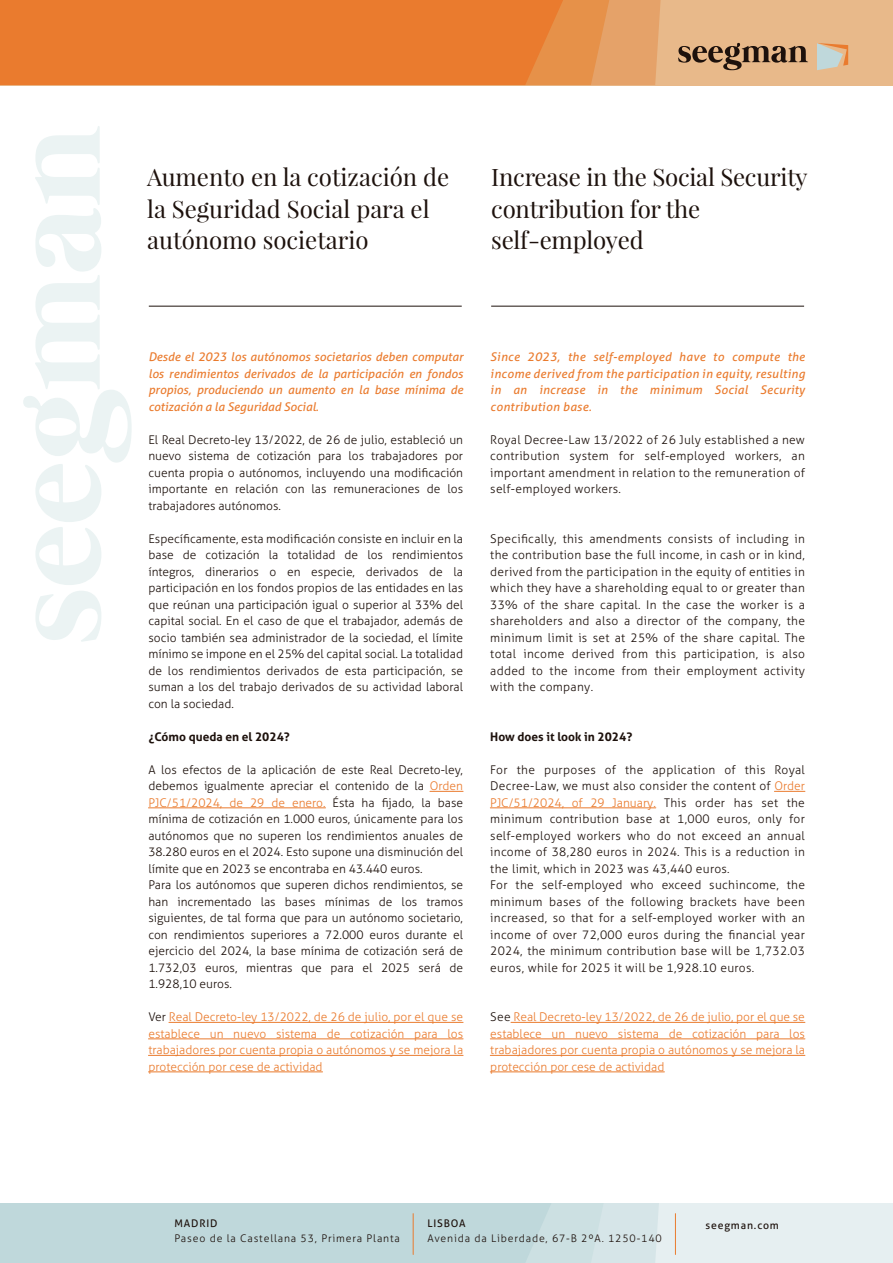
<style>
.page{position:relative;width:893px;height:1263px;background:#fff}
.page>*{position:absolute;margin:0;border:0;box-sizing:border-box;transform-origin:0 0}
.t1{font:24px/31.5px "Playfair Display";color:#1d110c}
.t2{font:300 12px/16.5px "Aller";color:#1d110c;text-align:justify}
.t3{font:300 12px/16.5px "Aller";letter-spacing:.025em;color:#1d110c}
.t4{font:300 12px/16.5px "Aller";color:#ea7b2e;text-align:justify}
.t5{font:italic 12px/16.5px "Aller";letter-spacing:.01em;color:#ea7b2e;text-align:justify}
.t6{font:700 12px "Aller";color:#1d110c}
.t7{font:300 10.5px "Aller";letter-spacing:.08em;color:#1d110c}
.t8{font:10.5px "Aller";letter-spacing:.08em;color:#1d110c}
.s1{color:#ea7b2e}
.s2{color:#1d110c}
</style>
<div class="page">
<div style="left:0;top:0;width:893px;height:85px;background:#e8b98a"></div>
<svg style="left:563px;top:0;width:98px;height:85px;background:#e59c5d"></svg>
<div style="left:0;top:0;width:563px;height:85px;background:#ea7b2e"></div>
<svg style="left:678px;top:43px;width:130px;height:27px"></svg>
<svg style="left:817px;top:43px;width:31px;height:27px"></svg>
<svg style="left:35px;top:591px;width:66px;height:51px"></svg>
<svg style="left:23px;top:126px;width:109px;height:459px"></svg>
<div style="left:0;top:1203px;width:893px;height:60px;background:#e6eff1"></div>
<svg style="left:0;top:1203px;width:659px;height:60px;background:#c2d9dc"></svg>
<hr style="left:413px;top:1213px;width:1px;height:41px;background:#ea7b2e">
<hr style="left:675px;top:1213px;width:1px;height:41px;background:#ea7b2e">
<hr style="left:430px;top:791px;width:33px;height:1px;background:#ea7b2e">
<hr style="left:148px;top:807px;width:178px;height:1px;background:#ea7b2e">
<hr style="left:169px;top:1022px;width:294px;height:1px;background:#ea7b2e">
<hr style="left:148px;top:1038px;width:315px;height:1px;background:#ea7b2e">
<hr style="left:148px;top:1055px;width:315px;height:1px;background:#ea7b2e">
<hr style="left:148px;top:1071px;width:175px;height:1px;background:#ea7b2e">
<hr style="left:774px;top:791px;width:31px;height:1px;background:#ea7b2e">
<hr style="left:490px;top:807px;width:166px;height:1px;background:#ea7b2e">
<hr style="left:511px;top:1022px;width:294px;height:1px;background:#ea7b2e">
<hr style="left:490px;top:1038px;width:315px;height:1px;background:#ea7b2e">
<hr style="left:490px;top:1055px;width:315px;height:1px;background:#ea7b2e">
<hr style="left:490px;top:1071px;width:174px;height:1px;background:#ea7b2e">
<hr style="left:149px;top:306px;width:313px;height:1px;background:#1d110c">
<hr style="left:491px;top:306px;width:313px;height:1px;background:#1d110c">
<h1 class="t1" style="left:147px;top:161px;width:303px">Aumento en la cotización de la Seguridad Social para el autónomo societario</h1>
<h1 class="t1" style="left:491px;top:161px;width:318px">Increase in the Social Security contribution for the self-employed</h1>
<p class="t5" style="left:148px;top:349px;width:316px">Desde el 2023 los autónomos societarios deben computar los rendimientos derivados de la participación en fondos propios, produciendo un aumento en la base mínima de cotización a la Seguridad Social.</p>
<p class="t2" style="left:148px;top:431px;width:316px">El Real Decreto-ley 13/2022, de 26 de julio, estableció un nuevo sistema de cotización para los trabajadores por cuenta propia o autónomos, incluyendo una modificación importante en relación con las remuneraciones de los trabajadores autónomos.</p>
<p class="t2" style="left:148px;top:530px;width:316px">Específicamente, esta modificación consiste en incluir en la base de cotización la totalidad de los rendimientos íntegros, dinerarios o en especie, derivados de la participación en los fondos propios de las entidades en las que reúnan una participación igual o superior al 33% del capital social. En el caso de que el trabajador, además de socio también sea administrador de la sociedad, el límite mínimo se impone en el 25% del capital social. La totalidad de los rendimientos derivados de esta participación, se suman a los del trabajo derivados de su actividad laboral con la sociedad.</p>
<p class="t6" style="left:148px;top:729px;width:143px">¿Cómo queda en el 2024?</p>
<p class="t2" style="left:148px;top:761px;width:316px;text-align:left">A los efectos de la aplicación de este Real Decreto-ley, debemos igualmente apreciar el contenido de la <span class="s1">Orden PJC/51/2024, de 29 de enero.</span> Ésta ha fijado, la base mínima de cotización en 1.000 euros, únicamente para los autónomos que no superen los rendimientos anuales de 38.280 euros en el 2024. Esto supone una disminución del límite que en 2023 se encontraba en 43.440 euros.<br>Para los autónomos que superen dichos rendimientos, se han incrementado las bases mínimas de los tramos siguientes, de tal forma que para un autónomo societario, con rendimientos superiores a 72.000 euros durante el ejercicio del 2024, la base mínima de cotización será de 1.732,03 euros, mientras que para el 2025 será de 1.928,10 euros.</p>
<p class="t4" style="left:148px;top:1009px;width:316px"><span class="s2">Ver</span> Real Decreto-ley 13/2022, de 26 de julio, por el que se establece un nuevo sistema de cotización para los trabajadores por cuenta propia o autónomos y se mejora la protección por cese de actividad</p>
<p class="t5" style="left:490px;top:349px;width:316px">Since 2023, the self-employed have to compute the income derived from the participation in equity, resulting in an increase in the minimum Social Security contribution base.</p>
<p class="t2" style="left:490px;top:431px;width:316px">Royal Decree-Law 13/2022 of 26 July established a new contribution system for self-employed workers, an important amendment in relation to the remuneration of self-employed workers.</p>
<p class="t2" style="left:490px;top:530px;width:316px">Specifically, this amendments consists of including in the contribution base the full income, in cash or in kind, derived from the participation in the equity of entities in which they have a shareholding equal to or greater than 33% of the share capital. In the case the worker is a shareholders and also a director of the company, the minimum limit is set at 25% of the share capital. The total income derived from this participation, is also added to the income from their employment activity with the company.</p>
<p class="t6" style="left:490px;top:729px;width:143px">How does it look in 2024?</p>
<p class="t3" style="left:490px;top:761px;width:316px">For the purposes of the application of this Royal Decree-Law, we must also consider the content of <span class="s1">Order PJC/51/2024, of 29 January.</span> This order has set the minimum contribution base at 1,000 euros, only for self-employed workers who do not exceed an annual income of 38,280 euros in 2024. This is a reduction in the limit, which in 2023 was 43,440 euros.<br>For the self-employed who exceed suchincome, the minimum bases of the following brackets have been increased, so that for a self-employed worker with an income of over 72,000 euros during the financial year 2024, the minimum contribution base will be 1,732.03 euros, while for 2025 it will be 1,928.10 euros.</p>
<p class="t4" style="left:490px;top:1009px;width:316px"><span class="s2">See</span> Real Decreto-ley 13/2022, de 26 de julio, por el que se establece un nuevo sistema de cotización para los trabajadores por cuenta propia o autónomos y se mejora la protección por cese de actividad</p>
<p class="t8" style="left:174px;top:1217px;width:45px">MADRID</p>
<p class="t7" style="left:174px;top:1232px;width:227px">Paseo de la Castellana 53, Primera Planta</p>
<p class="t8" style="left:427px;top:1217px;width:40px">LISBOA</p>
<p class="t7" style="left:427px;top:1232px;width:236px">Avenida da Liberdade, 67-B 2ºA. 1250-140</p>
<p class="t8" style="left:705px;top:1218px;width:75px">seegman.com</p>
</div>
